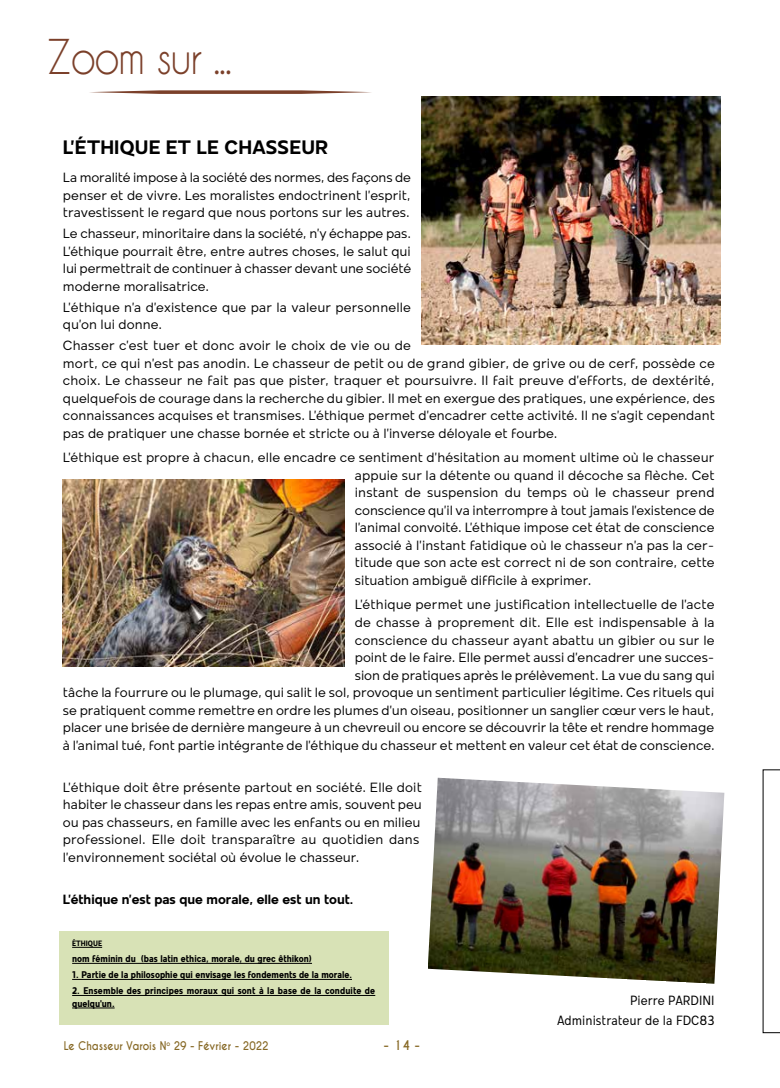
<style>
.page{position:relative;width:780px;height:1088px;background:#fff}
.page>*{position:absolute;margin:0;border:0;box-sizing:border-box;transform-origin:0 0}
.t1{font:45px "Caviar Dreams";letter-spacing:-.04em;color:#7b402a;scale:.9 1}
.t2{font:700 20px "Mollen Personal Use";letter-spacing:.01em;color:#000}
.t3{font:13.75px/17.5px "Mollen Personal Use";color:#000;text-align:justify}
.t4{font:700 13.75px "Mollen Personal Use";color:#000}
.t5{font:condensed 13.75px/19.8px "Mollen Personal Use";color:#000;text-align:right}
.t6{font:700 12.5px "Caviar Dreams";color:#876926}
.t7{font:700 11.25px "Caviar Dreams";color:#876926;scale:.9 1}
.t8{font:700 condensed 10px/12.5px "Mollen Personal Use";color:#000}
.t9{font:8px "Mollen Personal Use Bold Narrow SC800";color:#000}
</style>
<div class="page">
<svg style="left:762px;top:770px;width:18px;height:263px"></svg>
<div style="left:59px;top:931px;width:329px;height:93px;background:#d8e2b6"></div>
<img style="left:421px;top:96px;width:299px;height:248px">
<img style="left:63px;top:479px;width:281px;height:187px">
<img style="left:428px;top:778px;width:296px;height:206px">
<hr style="left:72px;top:947px;width:30px;height:1px;background:#000">
<hr style="left:72px;top:963px;width:240px;height:1px;background:#000">
<hr style="left:72px;top:979px;width:280px;height:1px;background:#000">
<hr style="left:72px;top:995px;width:303px;height:1px;background:#000">
<hr style="left:72px;top:1008px;width:43px;height:1px;background:#000">
<svg style="left:90px;top:90px;width:281px;height:4px"></svg>
<h1 class="t1" style="left:46px;top:30px;width:208px">Zoom sur ...</h1>
<h2 class="t2" style="left:63px;top:136px;width:267px">L’ÉTHIQUE ET LE CHASSEUR</h2>
<p class="t3" style="left:63px;top:168px;width:349px">La moralité impose à la société des normes, des façons de penser et de vivre. Les moralistes endoctrinent l’esprit, travestissent le regard que nous portons sur les autres.</p>
<p class="t3" style="left:63px;top:224px;width:350px">Le chasseur, minoritaire dans la société, n’y échappe pas.<br>L’éthique pourrait être, entre autres choses, le salut qui lui permettrait de continuer à chasser devant une société moderne moralisatrice.</p>
<p class="t3" style="left:63px;top:298px;width:349px">L’éthique n’a d’existence que par la valeur personnelle qu’on lui donne.</p>
<p class="t3" style="left:63px;top:337px;width:653px;text-align:left">Chasser c’est tuer et donc avoir le choix de vie ou de<br>mort, ce qui n’est pas anodin. Le chasseur de petit ou de grand gibier, de grive ou de cerf, possède ce choix. Le chasseur ne fait pas que pister, traquer et poursuivre. Il fait preuve d’efforts, de dextérité, quelquefois de courage dans la recherche du gibier. Il met en exergue des pratiques, une expérience, des connaissances acquises et transmises. L’éthique permet d’encadrer cette activité. Il ne s’agit cependant pas de pratiquer une chasse bornée et stricte ou à l’inverse déloyale et fourbe.</p>
<p class="t3" style="left:355px;top:449px;width:361px;text-indent:-292px">L’éthique est propre à chacun, elle encadre ce sentiment d’hésitation au moment ultime où le chasseur appuie sur la détente ou quand il décoche sa flèche. Cet instant de suspension du temps où le chasseur prend conscience qu’il va interrompre à tout jamais l’existence de l’animal convoité. L’éthique impose cet état de conscience associé à l’instant fatidique où le chasseur n’a pas la cer&shy;titude que son acte est correct ni de son contraire, cette situation ambiguë difficile à exprimer.</p>
<p class="t3" style="left:63px;top:596px;width:653px;text-align:right">L’éthique permet une justification intellectuelle de l’acte<br>de chasse à proprement dit. Elle est indispensable à la<br>conscience du chasseur ayant abattu un gibier ou sur le<br>point de le faire. Elle permet aussi d’encadrer une succes-<br>sion de pratiques après le prélèvement. La vue du sang qui<br>tâche la fourrure ou le plumage, qui salit le sol, provoque un sentiment particulier légitime. Ces rituels qui se pratiquent comme remettre en ordre les plumes d’un oiseau, positionner un sanglier cœur vers le haut, placer une brisée de dernière mangeure à un chevreuil ou encore se découvrir la tête et rendre hommage à l’animal tué, font partie intégrante de l’éthique du chasseur et mettent en valeur cet état de conscience.</p>
<p class="t3" style="left:63px;top:778px;width:360px;text-align:left">L’éthique doit être présente partout en société. Elle doit habiter le chasseur dans les repas entre amis, souvent peu ou pas chasseurs, en famille avec les enfants ou en milieu professionel. Elle doit transparaître au quotidien dans l’environnement sociétal où évolue le chasseur.</p>
<p class="t4" style="left:63px;top:891px;width:292px">L’éthique n’est pas que morale, elle est un tout.</p>
<p class="t9" style="left:72px;top:939px;width:31px">éthique</p>
<p class="t8" style="left:72px;top:952px;width:241px">nom féminin du (bas latin ethica, morale, du grec êthikon)</p>
<p class="t8" style="left:72px;top:968px;width:281px">1. Partie de la philosophie qui envisage les fondements de la morale.</p>
<p class="t8" style="left:72px;top:984px;width:304px">2. Ensemble des principes moraux qui sont à la base de la conduite de quelqu'un.</p>
<p class="t7" style="left:64px;top:1039px;width:229px">Le Chasseur Varois N<sup>o</sup> 29 - Février - 2022</p>
<p class="t6" style="left:383px;top:1038px;width:38px">- 14 -</p>
<p class="t5" style="left:557px;top:990px;width:159px">Pierre PARDINI<br>Administrateur de la FDC83</p>
</div>
